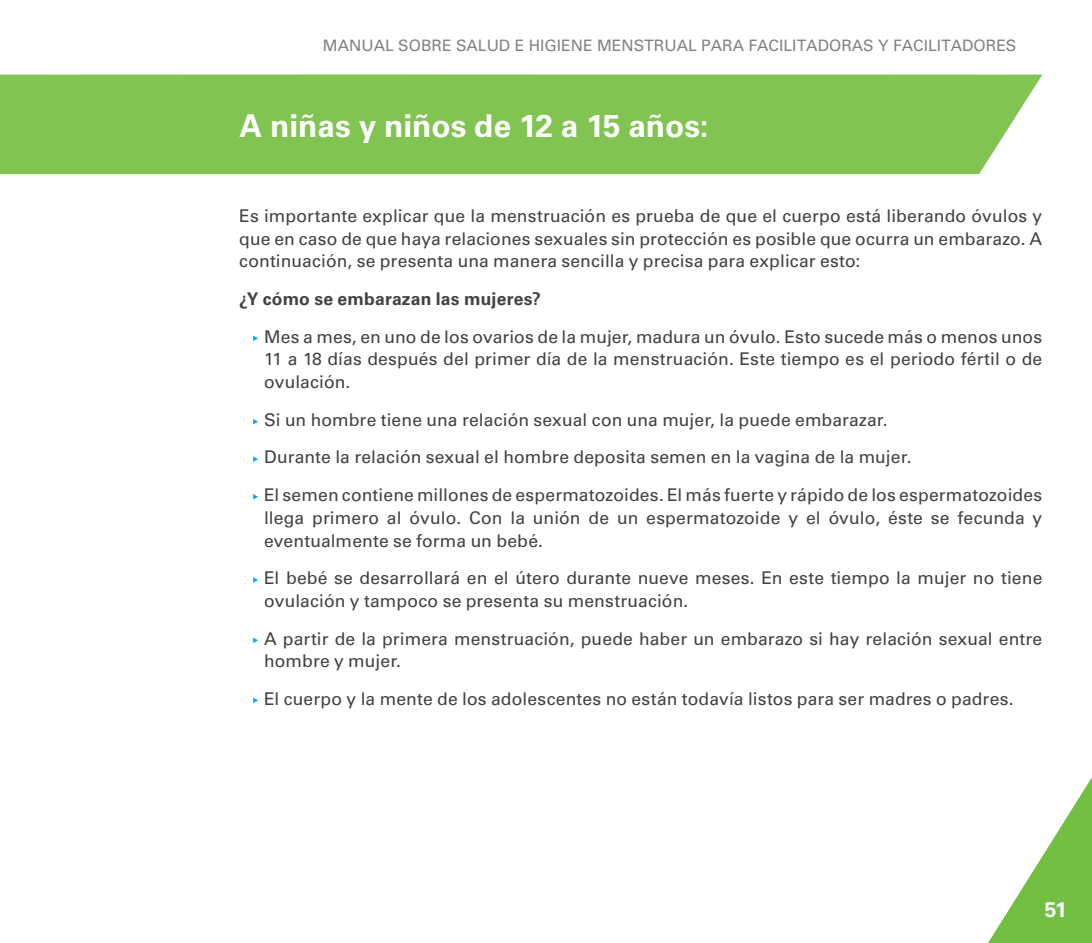
<style>
.page{position:relative;width:1092px;height:943px;background:#fff}
.page>*{position:absolute;margin:0;border:0;box-sizing:border-box;transform-origin:0 0}
.t1{font:700 31.5px "Univers LT Std";color:#fff}
.t2{font:700 21px "Univers LT Std";color:#fff}
.t3{font:17.5px/22.8px "Univers LT Std";letter-spacing:.005em;color:#414042}
.t4{font:700 17.5px "Univers LT Std";letter-spacing:.01em;color:#414042}
.t5{font:15.75px "Univers LT Std";color:#808285}
</style>
<div class="page">
<svg style="left:988px;top:779px;width:103px;height:164px"></svg>
<svg style="left:253px;top:335px;width:5px;height:6px"></svg>
<svg style="left:253px;top:419px;width:5px;height:5px"></svg>
<svg style="left:253px;top:456px;width:5px;height:6px"></svg>
<svg style="left:253px;top:494px;width:5px;height:5px"></svg>
<svg style="left:253px;top:577px;width:5px;height:6px"></svg>
<svg style="left:253px;top:637px;width:5px;height:6px"></svg>
<svg style="left:253px;top:697px;width:5px;height:6px"></svg>
<div style="left:0;top:74px;width:1042px;height:100px;background:#81c452"></div>
<p class="t5" style="left:323px;top:36px;width:695px">MANUAL SOBRE SALUD E HIGIENE MENSTRUAL PARA FACILITADORAS Y FACILITADORES</p>
<h1 class="t1" style="left:239px;top:107px;width:470px">A niñas y niños de 12 a 15 años:</h1>
<p class="t3" style="left:239px;top:204px;width:804px;text-align:justify">Es importante explicar que la menstruación es prueba de que el cuerpo está liberando óvulos y que en caso de que haya relaciones sexuales sin protección es posible que ocurra un embarazo. A continuación, se presenta una manera sencilla y precisa para explicar esto:</p>
<p class="t4" style="left:239px;top:288px;width:303px">¿Y cómo se embarazan las mujeres?</p>
<p class="t3" style="left:264px;top:325px;width:779px;text-align:justify">Mes a mes, en uno de los ovarios de la mujer, madura un óvulo. Esto sucede más o menos unos 11 a 18 días después del primer día de la menstruación. Este tiempo es el periodo fértil o de ovulación.</p>
<p class="t3" style="left:264px;top:401px;width:779px;line-height:37.6px">Si un hombre tiene una relación sexual con una mujer, la puede embarazar.<br>Durante la relación sexual el hombre deposita semen en la vagina de la mujer.<br>El semen contiene millones de espermatozoides. El más fuerte y rápido de los espermatozoides</p>
<p class="t3" style="left:264px;top:506px;width:779px">llega primero al óvulo. Con la unión de un espermatozoide y el óvulo, éste se fecunda y eventualmente se forma un bebé.</p>
<p class="t3" style="left:264px;top:567px;width:779px">El bebé se desarrollará en el útero durante nueve meses. En este tiempo la mujer no tiene ovulación y tampoco se presenta su menstruación.</p>
<p class="t3" style="left:264px;top:627px;width:779px">A partir de la primera menstruación, puede haber un embarazo si hay relación sexual entre hombre y mujer.</p>
<p class="t3" style="left:264px;top:687px;width:751px">El cuerpo y la mente de los adolescentes no están todavía listos para ser madres o padres.</p>
<p class="t2" style="left:1044px;top:896px;width:23px">51</p>
</div>
